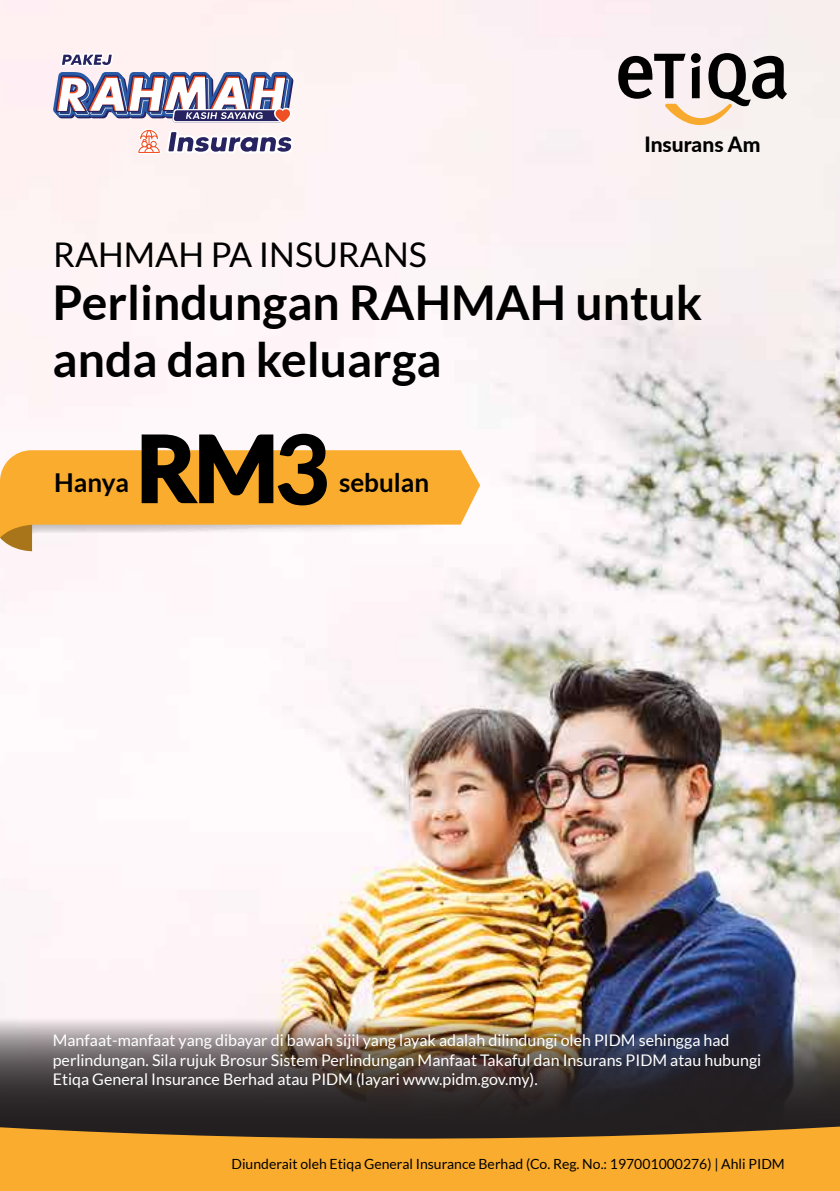
<style>
.page{position:relative;width:840px;height:1191px;background:#fff}
.page>*{position:absolute;margin:0;border:0;box-sizing:border-box;transform-origin:0 0}
.t1{font:700 48px/57.6px "Lato";color:#000}
.t2{font:34px "Lato";color:#000}
.t3{font:700 26px "Lato";color:#000}
.t4{font:800 21px "Lato";color:#000}
.t5{font:16px/19.2px "Lato";color:#fff}
.t6{font:14px "Lato";color:#000}
</style>
<div class="page">
<img style="left:0;top:0;width:839px;height:1018px">
<img style="left:0;top:1018px;width:839px;height:80px">
<svg style="left:0;top:1098px;width:839px;height:93px;background:#a67529"></svg>
<svg style="left:618px;top:53px;width:168px;height:72px"></svg>
<div style="left:690px;top:53px;width:10px;height:10px;background:#000;border-radius:50%"></div>
<svg style="left:450px;top:450px;width:30px;height:87px"></svg>
<svg style="left:0;top:431px;width:450px;height:120px"></svg>
<svg style="left:53px;top:53px;width:240px;height:101px"></svg>
<h2 class="t2" style="left:53px;top:236px;width:375px">RAHMAH PA INSURANS</h2>
<h3 class="t4" style="left:644px;top:128px;width:117px">Insurans Am</h3>
<h1 class="t1" style="left:53px;top:273px;width:651px">Perlindungan RAHMAH untuk anda dan keluarga</h1>
<h3 class="t3" style="left:54px;top:467px;width:77px">Hanya</h3>
<h3 class="t3" style="left:339px;top:467px;width:92px">sebulan</h3>
<p class="t5" style="left:53px;top:1031px;width:709px">Manfaat-manfaat yang dibayar di bawah sijil yang layak adalah dilindungi oleh PIDM sehingga had perlindungan. Sila rujuk Brosur Sistem Perlindungan Manfaat Takaful dan Insurans PIDM atau hubungi<br>Etiqa General Insurance Berhad atau PIDM (layari www.pidm.gov.my).</p>
<p class="t6" style="left:231px;top:1156px;width:554px">Diunderait oleh Etiqa General Insurance Berhad (Co. Reg. No.: 197001000276) | Ahli PIDM</p>
</div>
